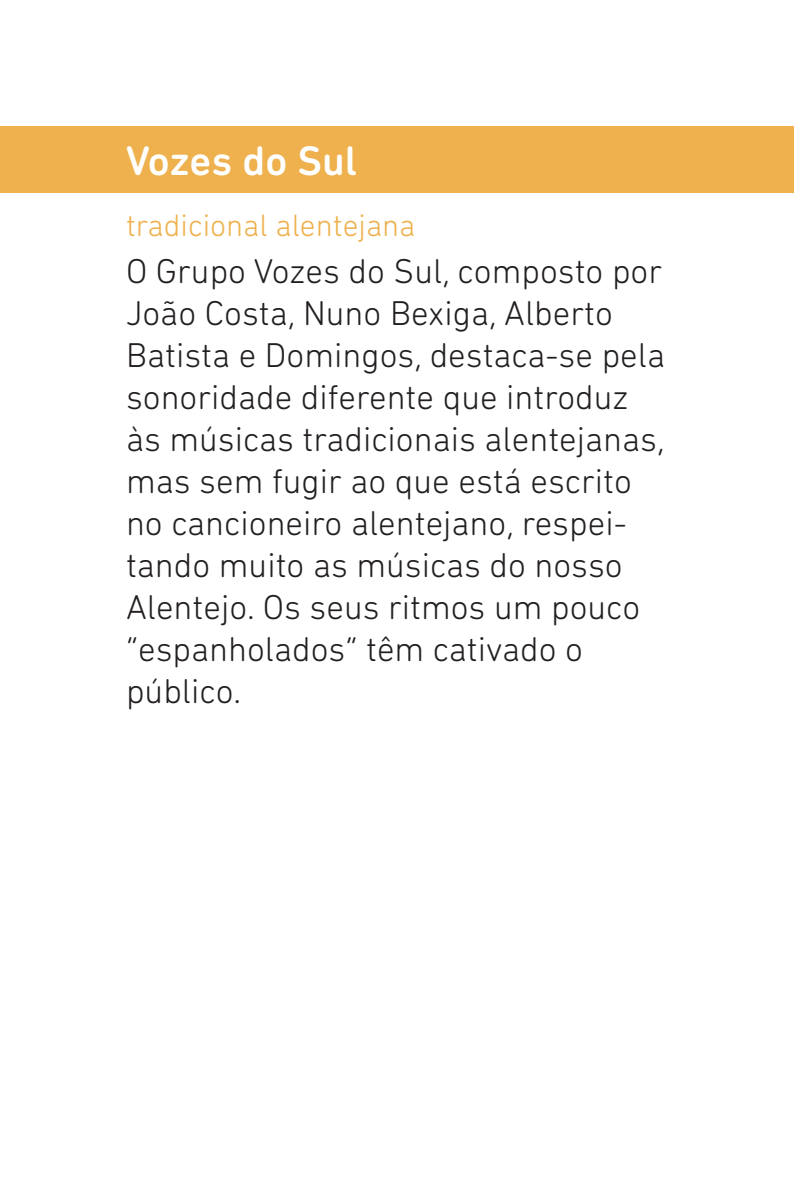
<style>
.page{position:relative;width:794px;height:1191px;background:#fff}
.page>*{position:absolute;margin:0;border:0;box-sizing:border-box;transform-origin:0 0}
.t1{font:500 42px "DIN Next Rounded LT Pro";color:#fff}
.t2{font:300 35px/42px "DIN Next Rounded LT Pro";color:#231f20}
.t3{font:300 31.5px "DIN Next Rounded LT Pro";color:#eeb14d}
</style>
<div class="page">
<div style="left:0;top:126px;width:794px;height:66px;background:#eeb14d"></div>
<p class="t1" style="left:126px;top:136px;width:233px">Vozes do Sul</p>
<p class="t3" style="left:126px;top:207px;width:291px">tradicional alentejana</p>
<p class="t2" style="left:126px;top:249px;width:540px">O Grupo Vozes do Sul, composto por<br>João Costa, Nuno Bexiga, Alberto<br>Batista e Domingos, destaca-se pela sonoridade diferente que introduz às músicas tradicionais alentejanas, mas sem fugir ao que está escrito no cancioneiro alentejano, respei&shy;tando muito as músicas do nosso<br>Alentejo. Os seus ritmos um pouco “espanholados” têm cativado o público.</p>
</div>
